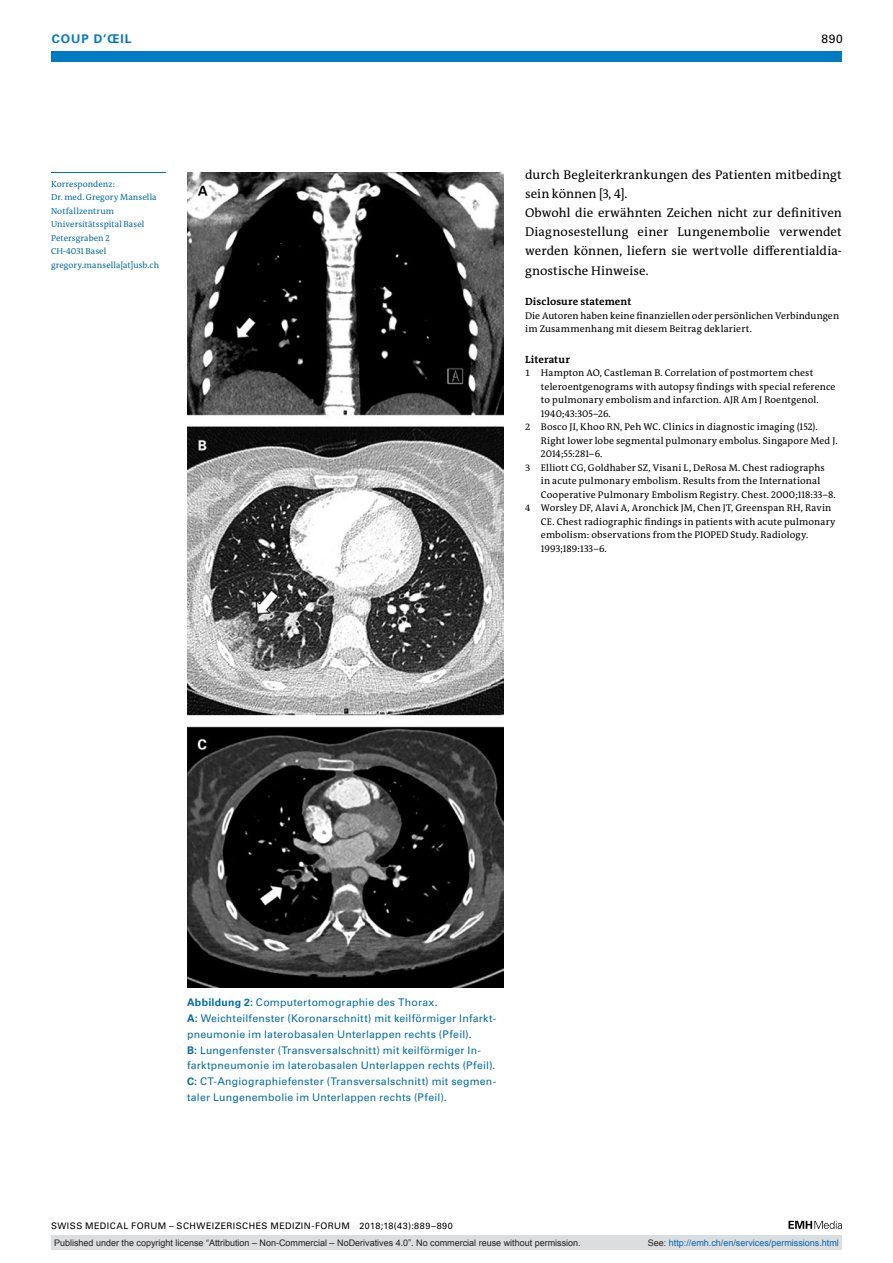
<style>
.page{position:relative;width:893px;height:1263px;background:#fff}
.page>*{position:absolute;margin:0;border:0;box-sizing:border-box;transform-origin:0 0}
.t1{font:12.75px/19.2px "The Antiqua B W5 Plain";letter-spacing:.005em;color:#000}
.t2{font:700 12px "Univers LT Std";color:#007ac2}
.t3{font:12px "Univers LT Std";color:#000}
.t4{font:10.5px/15.8px "Univers LT Std";letter-spacing:.025em;color:#006dad}
.t5{font:700 10.5px "The Antiqua B W7";letter-spacing:.015em;color:#000}
.t6{font:9.75px/13.5px "The Antiqua B W5 Plain";letter-spacing:.015em;color:#000}
.t7{font:9px "Arial";color:#231f20}
.t8{font:9px "Univers LT Std";letter-spacing:.05em;color:#000}
.t9{font:9px "Arial";color:#0166b3}
.t10{font:8.7px/13.5px "The Antiqua B W5 Plain";letter-spacing:.01em;color:#006dad}
.s1{font-size:9.3px}
.s2{font-weight:700}
.s3{color:#231f20}
</style>
<div class="page">
<div style="left:51px;top:51px;width:791px;height:11px;background:#007ac2"></div>
<svg style="left:788px;top:1221px;width:54px;height:8px"></svg>
<hr style="left:51px;top:172px;width:115px;height:1px;background:#006dad">
<img style="left:187px;top:172px;width:317px;height:816px">
<div style="left:51px;top:1235px;width:791px;height:15px;background:#dcdddf"></div>
<p class="t2" style="left:52px;top:31px;width:11px">COUP</p>
<p class="t2" style="left:94px;top:31px;width:33px">D’ŒIL</p>
<p class="t3" style="left:821px;top:31px;width:23px">890</p>
<p class="t10" style="left:51px;top:177px;width:110px">Korrespondenz:<br>Dr. med. Gregory Mansella<br>Notfallzentrum<br>Universitätsspital Basel<br>Petersgraben 2<br>CH-4031 Basel gregory.mansella[at]usb.ch</p>
<p class="t1" style="left:525px;top:165px;width:318px">durch Begleiterkrankungen des Patienten mitbedingt sein können [3, 4].<br>Obwohl die erwähnten Zeichen nicht zur definitiven Diagnosestellung einer Lungenembolie verwendet werden können, liefern sie wertvolle differentialdia&shy;gnostische Hinweise.</p>
<p class="t5" style="left:525px;top:295px;width:108px">Disclosure statement</p>
<p class="t6" style="left:525px;top:309px;width:315px">Die Autoren haben keine finanziellen oder persönlichen Verbindungen im Zusammenhang mit diesem Beitrag deklariert.</p>
<p class="t5" style="left:525px;top:352px;width:46px">Literatur</p>
<p class="t6" style="left:525px;top:366px;width:290px"><span class="s1">1</span> Hampton AO, Castleman B. Correlation of postmortem chest</p>
<p class="t6" style="left:541px;top:380px;width:296px">teleroentgenograms with autopsy findings with special reference</p>
<p class="t6" style="left:541px;top:393px;width:279px">to pulmonary embolism and infarction. AJR Am J Roentgenol.</p>
<p class="t6" style="left:541px;top:407px;width:71px">1940;43:305–26.</p>
<p class="t6" style="left:525px;top:420px;width:294px"><span class="s1">2</span> Bosco JI, Khoo RN, Peh WC. Clinics in diagnostic imaging (152).</p>
<p class="t6" style="left:541px;top:434px;width:298px">Right lower lobe segmental pulmonary embolus. Singapore Med J.</p>
<p class="t6" style="left:541px;top:447px;width:63px">2014;55:281–6.</p>
<p class="t6" style="left:525px;top:461px;width:301px"><span class="s1">3</span> Elliott CG, Goldhaber SZ, Visani L, DeRosa M. Chest radiographs</p>
<p class="t6" style="left:541px;top:474px;width:281px">in acute pulmonary embolism. Results from the International</p>
<p class="t6" style="left:541px;top:488px;width:296px">Cooperative Pulmonary Embolism Registry. Chest. 2000;118:33–8.</p>
<p class="t6" style="left:525px;top:501px;width:308px"><span class="s1">4</span> Worsley DF, Alavi A, Aronchick JM, Chen JT, Greenspan RH, Ravin</p>
<p class="t6" style="left:541px;top:515px;width:296px">CE. Chest radiographic findings in patients with acute pulmonary</p>
<p class="t6" style="left:541px;top:528px;width:269px">embolism: observations from the PIOPED Study. Radiology.</p>
<p class="t6" style="left:541px;top:542px;width:67px">1993;189:133–6.</p>
<p class="t4" style="left:187px;top:995px;width:311px"><span class="s2">ABBILDUNG 2:</span> Computertomographie des Thorax.<br><span class="s2">A:</span> Weichteilfenster (Koronarschnitt) mit keilförmiger Infarkt&shy;pneumonie im laterobasalen Unterlappen rechts (Pfeil).<br><span class="s2">B:</span> Lungenfenster (Transversalschnitt) mit keilförmiger In&shy;farktpneumonie im laterobasalen Unterlappen rechts (Pfeil).<br><span class="s2">C:</span> CT-Angiographiefenster (Transversalschnitt) mit segmen&shy;taler Lungenembolie im Unterlappen rechts (Pfeil).</p>
<p class="t8" style="left:51px;top:1220px;width:403px">SWISS MEDICAL FORUM – SCHWEIZERISCHES MEDIZIN-FORUM 2018;18(43):889–890</p>
<p class="t7" style="left:54px;top:1237px;width:528px">Published under the copyright license “Attribution – Non-Commercial – NoDerivatives 4.0”. No commercial reuse without permission.</p>
<p class="t9" style="left:648px;top:1237px;width:193px"><span class="s3">See:</span> http://emh.ch/en/services/permissions.html</p>
</div>
